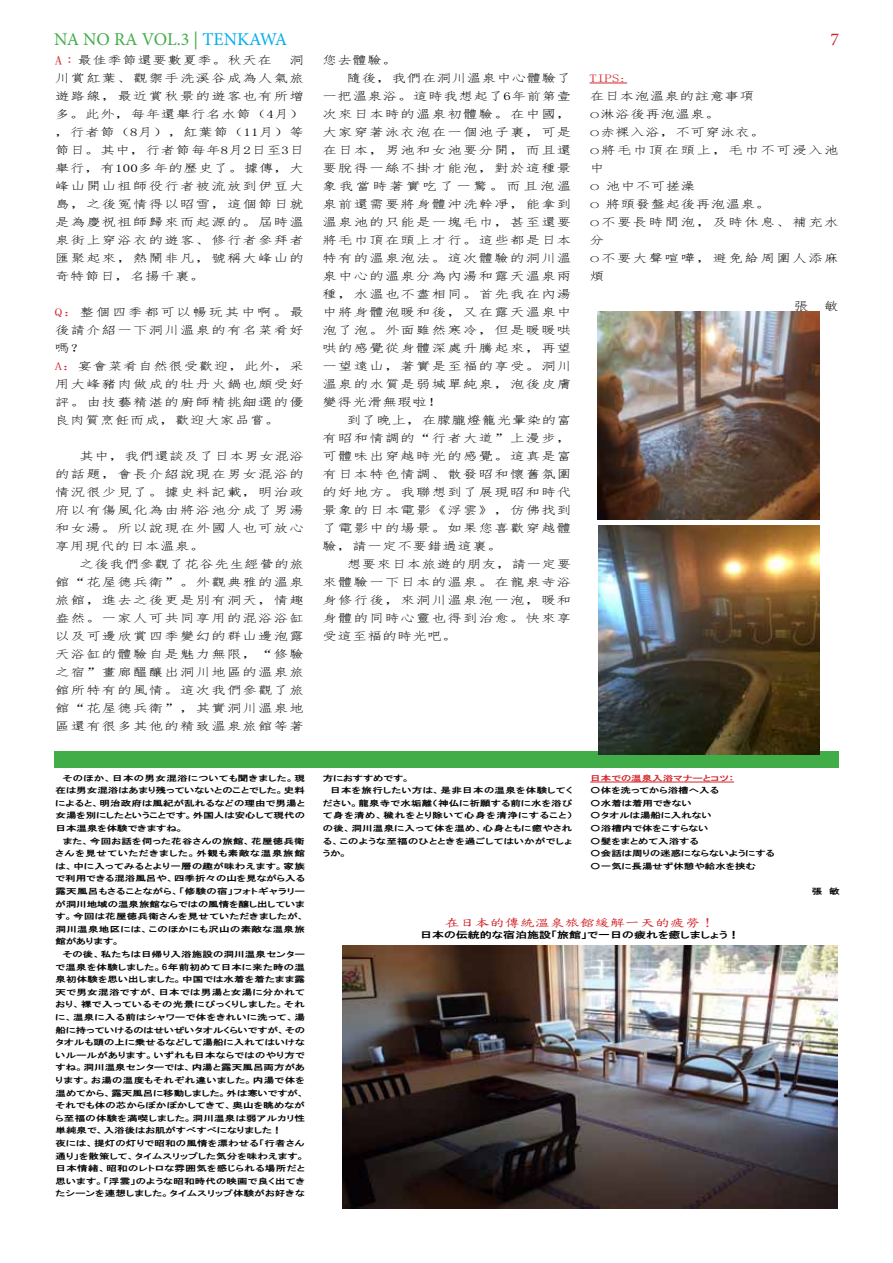
<style>
.page{position:relative;width:893px;height:1263px;background:#fff}
.page>*{position:absolute;margin:0;border:0;box-sizing:border-box;transform-origin:0 0}
.t1{font:18px "Minion Pro";letter-spacing:-.01em;color:#41ad49}
.t2{font:18px "Minion Pro";color:#d2232a}
.t3{font:11.25px/18px "Fang Song";letter-spacing:.04em;color:#000;text-align:justify;scale:1.33 1}
.t4{font:11.25px/18px "Fang Song";color:#000;scale:1.33 1}
.t5{font:11.25px "DF Kai Shu SB Estd BF";color:#d2232a;scale:1.33 1}
.t6{font:11.25px "Fang Song";letter-spacing:.01em;color:#000;scale:1.33 1}
.t7{font:11.25px "Fang Song";letter-spacing:.115em;color:#000;scale:1.33 1}
.t8{font:11.25px "Fang Song";color:#d2232a;scale:1.33 1}
.t9{font:9px "HGP Gothic E";color:#000;scale:1.33 1}
.t10{font:7.8px/12.6px "HGP Gothic E";letter-spacing:.02em;color:#000;scale:1.33 1}
.t11{font:7.8px/12.6px "HGP Gothic E";color:#000;scale:1.33 1}
.t12{font:7.8px "HGP Gothic E";color:#d2232a;scale:1.33 1}
.s1{color:#00aeef}
.s2{font-family:"DF Kai Shu SB Estd BF";color:#d2232a}
.s3{color:#d2232a}
.s4{font-size:7.8px}
</style>
<div class="page">
<hr style="left:590px;top:83px;width:37px;height:1px;background:#d2232a">
<hr style="left:590px;top:782px;width:144px;height:1px;background:#d2232a">
<div style="left:54px;top:752px;width:785px;height:16px;background:#41ad49"></div>
<img style="left:342px;top:945px;width:496px;height:264px">
<img style="left:598px;top:312px;width:222px;height:207px">
<img style="left:599px;top:526px;width:220px;height:228px">
<h1 class="t1" style="left:54px;top:27px;width:235px">NA NO RA VOL.3 | <span class="s1">TENKAWA</span></h1>
<h1 class="t2" style="left:830px;top:27px;width:10px">7</h1>
<h2 class="t4" style="left:55px;top:51px;width:165px"><span class="s2">A：</span>最佳季節還要數夏季。秋天在</h2>
<h2 class="t3" style="left:322px;top:51px;width:58px">您去體驗。</h2>
<h2 class="t4" style="left:347px;top:69px;width:171px">隨後，我們在洞川溫泉中心體驗了</h2>
<h2 class="t6" style="left:322px;top:90px;width:189px">一把溫泉浴。這時我想起了6年前第壹</h2>
<h2 class="t3" style="left:322px;top:105px;width:189px">次來日本時的溫泉初體驗。在中國，</h2>
<h2 class="t3" style="left:322px;top:123px;width:189px">大家穿著泳衣泡在一個池子裏，可是</h2>
<h2 class="t3" style="left:322px;top:141px;width:189px">在日本，男池和女池要分開，而且還</h2>
<h2 class="t3" style="left:322px;top:159px;width:189px">要脫得一絲不掛才能泡，對於這種景</h2>
<h2 class="t7" style="left:322px;top:180px;width:189px">象我當時著實吃了一驚。而且泡溫</h2>
<h2 class="t3" style="left:322px;top:195px;width:189px">泉前還需要將身體沖洗幹凈，能拿到</h2>
<h2 class="t3" style="left:322px;top:213px;width:189px">溫泉池的只能是一塊毛巾，甚至還要</h2>
<h2 class="t3" style="left:322px;top:231px;width:189px">將毛巾頂在頭上才行。這些都是日本</h2>
<h2 class="t3" style="left:322px;top:249px;width:189px">特有的溫泉泡法。這次體驗的洞川溫</h2>
<h2 class="t3" style="left:322px;top:267px;width:189px">泉中心的溫泉分為內湯和露天溫泉兩</h2>
<h2 class="t3" style="left:322px;top:285px;width:189px">種，水溫也不盡相同。首先我在內湯</h2>
<h2 class="t3" style="left:322px;top:303px;width:189px">中將身體泡暖和後，又在露天溫泉中</h2>
<h2 class="t3" style="left:322px;top:321px;width:189px">泡了泡。外面雖然寒冷，但是暖暖哄</h2>
<h2 class="t3" style="left:322px;top:339px;width:189px">哄的感覺從身體深處升騰起來，再望</h2>
<h2 class="t3" style="left:322px;top:357px;width:189px">一望遠山，著實是至福的享受。洞川</h2>
<h2 class="t3" style="left:322px;top:375px;width:189px">溫泉的水質是弱堿單純泉，泡後皮膚</h2>
<h2 class="t4" style="left:322px;top:393px;width:92px">變得光滑無瑕啦！</h2>
<h2 class="t4" style="left:347px;top:411px;width:171px">到了晚上，在朦朧燈籠光暈染的富</h2>
<h2 class="t3" style="left:322px;top:429px;width:189px">有昭和情調的“行者大道”上漫步，</h2>
<h2 class="t3" style="left:322px;top:447px;width:189px">可體味出穿越時光的感覺。這真是富</h2>
<h2 class="t3" style="left:322px;top:465px;width:189px">有日本特色情調、散發昭和懷舊氛圍</h2>
<h2 class="t3" style="left:322px;top:483px;width:189px">的好地方。我聯想到了展現昭和時代</h2>
<h2 class="t3" style="left:322px;top:501px;width:189px">景象的日本電影《浮雲》，仿佛找到</h2>
<h2 class="t3" style="left:322px;top:519px;width:189px">了電影中的場景。如果您喜歡穿越體</h2>
<h2 class="t4" style="left:322px;top:537px;width:137px">驗，請一定不要錯過這裏。</h2>
<h2 class="t4" style="left:347px;top:555px;width:171px">想要來日本旅遊的朋友，請一定要</h2>
<h2 class="t3" style="left:322px;top:573px;width:189px">來體驗一下日本的溫泉。在龍泉寺浴</h2>
<h2 class="t3" style="left:322px;top:591px;width:189px">身修行後，來洞川溫泉泡一泡，暖和</h2>
<h2 class="t3" style="left:322px;top:609px;width:189px">身體的同時心靈也得到治愈。快來享</h2>
<h2 class="t4" style="left:322px;top:627px;width:103px">受這至福的時光吧。</h2>
<h2 class="t3" style="left:55px;top:51px;width:189px;text-indent:234px">洞川賞紅葉、觀禦手洗溪谷成為人氣旅遊路線，最近賞秋景的遊客也有所增多。此外，每年還舉行名水節（4月），行者節（8月），紅葉節（11月）等節日。其中，行者節每年8月2日至3日舉行，有100多年的歷史了。據傳，大峰山開山祖師役行者被流放到伊豆大島，之後冤情得以昭雪，這個節日就是為慶祝祖師歸來而起源的。屆時溫泉街上穿浴衣的遊客、修行者參拜者匯聚起來，熱鬧非凡，號稱大峰山的奇特節日，名揚千裏。</h2>
<h2 class="t3" style="left:55px;top:303px;width:189px;text-align:left"><span class="s3">Q：</span>整個四季都可以暢玩其中啊。最後請介紹一下洞川溫泉的有名菜肴好嗎？<br><span class="s3">A：</span>宴會菜肴自然很受歡迎，此外，采用大峰豬肉做成的牡丹火鍋也頗受好評。由技藝精湛的廚師精挑細選的優良肉質烹飪而成，歡迎大家品嘗。</h2>
<h2 class="t3" style="left:55px;top:447px;width:189px;text-indent:24px">其中，我們還談及了日本男女混浴的話題，會長介紹說現在男女混浴的情況很少見了。據史料記載，明治政府以有傷風化為由將浴池分成了男湯和女湯。所以說現在外國人也可放心享用現代的日本溫泉。</h2>
<h2 class="t3" style="left:55px;top:555px;width:189px;text-indent:24px">之後我們參觀了花谷先生經營的旅館“花屋德兵衛”。外觀典雅的溫泉旅館，進去之後更是別有洞天，情趣盎然。一家人可共同享用的混浴浴缸以及可邊欣賞四季變幻的群山邊泡露天浴缸的體驗自是魅力無限，“修驗之宿”畫廊醞釀出洞川地區的溫泉旅館所特有的風情。這次我們參觀了旅館“花屋德兵衛”，其實洞川溫泉地區還有很多其他的精致溫泉旅館等著</h2>
<h2 class="t8" style="left:590px;top:72px;width:30px">TIPS:</h2>
<h2 class="t4" style="left:590px;top:87px;width:189px">在日本泡溫泉的註意事項<br><span class="s4">〇</span>淋浴後再泡溫泉。<br><span class="s4">〇</span>赤裸入浴，不可穿泳衣。<br><span class="s4">〇</span>將毛巾頂在頭上，毛巾不可浸入池中<br><span class="s4">〇</span> 池中不可搓澡<br><span class="s4">〇</span> 將頭發盤起後再泡溫泉。<br><span class="s4">〇</span>不要長時間泡，及時休息、補充水分<br><span class="s4">〇</span>不要大聲喧嘩，避免給周圍人添麻煩</h2>
<h2 class="t3" style="left:794px;top:297px;width:35px">張　敏</h2>
<p class="t10" style="left:56px;top:771px;width:189px">　そのほか、日本の男女混浴についても聞きました。現在は男女混浴はあまり残っていないとのことでした。史料によると、明治政府は風紀が乱れるなどの理由で男湯と女湯を別にしたということです。外国人は安心して現代の日本温泉を体験できますね。<br>　また、今回お話を伺った花谷さんの旅館、花屋徳兵衛さんを見せていただきました。外観も素敵な温泉旅館は、中に入ってみるとより一層の趣が味わえます。家族で利用できる混浴風呂や、四季折々の山を見ながら入る露天風呂もさることながら、「修験の宿」フォトギャラリーが洞川地域の温泉旅館ならではの風情を醸し出しています。今回は花屋徳兵衛さんを見せていただきましたが、洞川温泉地区には、このほかにも沢山の素敵な温泉旅館があります。<br>　その後、私たちは日帰り入浴施設の洞川温泉センターで温泉を体験しました。6年前初めて日本に来た時の温泉初体験を思い出しました。中国では水着を着たまま露天で男女混浴ですが、日本では男湯と女湯に分かれており、裸で入っているその光景にびっくりしました。それに、温泉に入る前はシャワーで体をきれいに洗って、湯船に持っていけるのはせいぜいタオルくらいですが、そのタオルも頭の上に乗せるなどして湯船に入れてはいけないルールがあります。いずれも日本ならではのやり方ですね。洞川温泉センターでは、内湯と露天風呂両方があります。お湯の温度もそれぞれ違いました。内湯で体を温めてから、露天風呂に移動しました。外は寒いですが、それでも体の芯からぽかぽかしてきて、奥山を眺めながら至福の体験を満喫しました。洞川温泉は弱アルカリ性単純泉で、入浴後はお肌がすべすべになりました！<br>夜には、提灯の灯りで昭和の風情を漂わせる「行者さん通り」を散策して、タイムスリップした気分を味わえます。日本情緒、昭和のレトロな雰囲気を感じられる場所だと思います。「浮雲」のような昭和時代の映画で良く出てきたシーンを連想しました。タイムスリップ体験がお好きな</p>
<p class="t10" style="left:323px;top:771px;width:189px">方におすすめです。<br>　日本を旅行したい方は、是非日本の温泉を体験してください。龍泉寺で水垢離（神仏に祈願する前に水を浴びて身を清め、穢れをとり除いて心身を清浄にすること）の後、洞川温泉に入って体を温め、心身ともに癒やされる、このような至福のひとときを過ごしてはいかがでしょうか。</p>
<p class="t12" style="left:590px;top:774px;width:110px">日本での温泉入浴マナーとコツ：</p>
<p class="t11" style="left:590px;top:784px;width:140px">〇体を洗ってから浴槽へ入る<br>〇水着は着用できない<br>〇タオルは湯船に入れない<br>〇浴槽内で体をこすらない　<br>〇髪をまとめて入浴する<br>〇会話は周りの迷惑にならないようにする〇一気に長湯せず休憩や給水を挟む</p>
<h2 class="t5" style="left:445px;top:917px;width:205px">在日本的傳統溫泉旅館緩解一天的疲勞！</h2>
<p class="t9" style="left:420px;top:931px;width:242px">日本の伝統的な宿泊施設「旅館」で一日の疲れを癒しましょう！</p>
<p class="t10" style="left:812px;top:885px;width:23px">張　敏</p>
</div>
